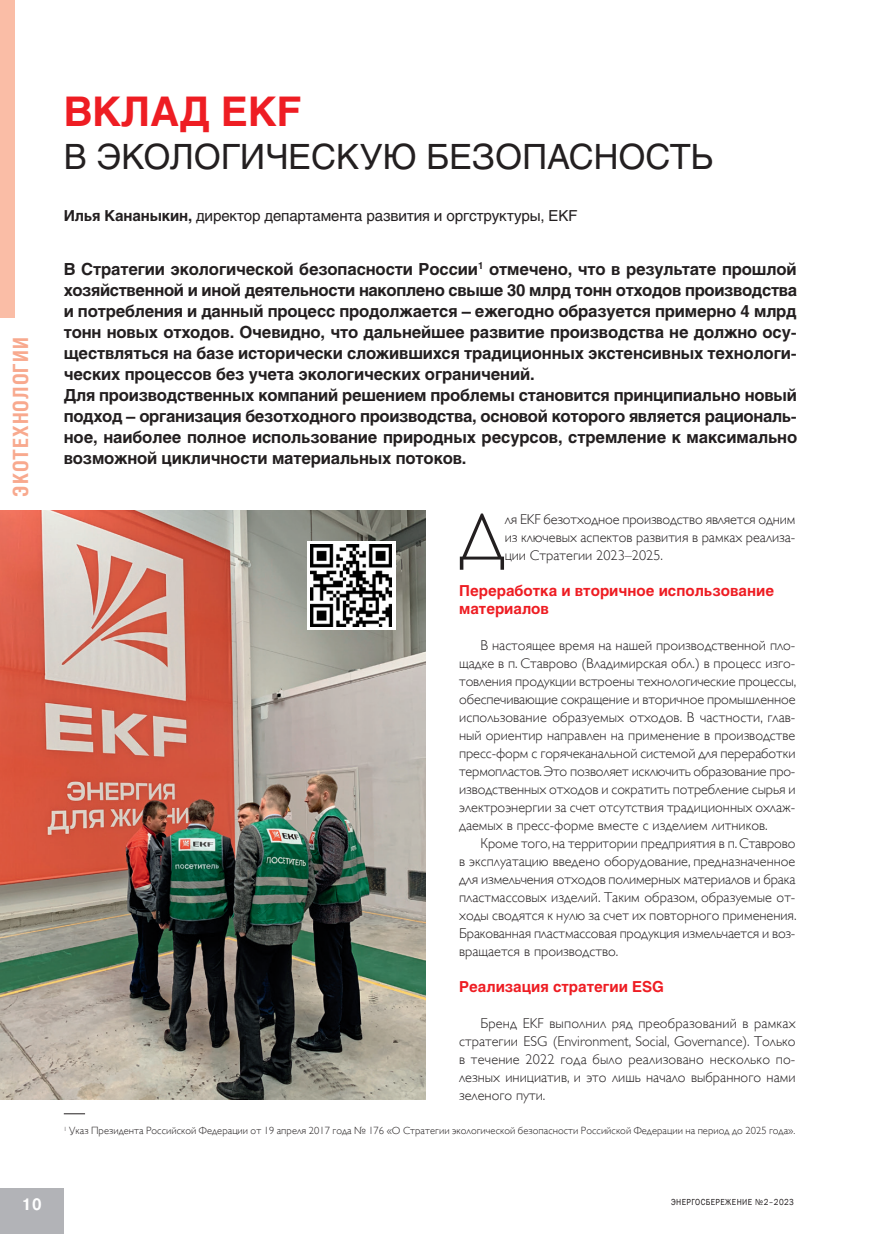
<style>
.page{position:relative;width:872px;height:1234px;background:#fff}
.page>*{position:absolute;margin:0;border:0;box-sizing:border-box;transform-origin:0 0}
._0_Main_text{font:300 67.05px "Gill Sans";color:#231f20}
._0_Zagolovok{font:700 40.5px "Helios";color:#ee1d23}
._0_Zagolovok-2{font:34.5px "Helios";color:#231f20}
._0_Zagolovok-3{font:700 21px "Helios Cond";letter-spacing:.05em;color:#f8a98e}
._0_Main_text-2{font:700 16.5px/21px "Helios";letter-spacing:-.01em;color:#231f20;text-align:justify}
.t1{font:700 16.5px "Pragmatica";color:#fff;scale:.89 1}
._0_Main_text-3{font:700 15px/18px "Helios";color:#ee1d23}
._0_Main_text-4{font:15px "Helios";letter-spacing:-.01em;color:#231f20}
._0_Main_text-5{font:300 14.25px/18px "Gill Sans";color:#231f20;text-align:justify}
._0_Main_text-6{font:300 10.5px "Gill Sans";letter-spacing:.005em;color:#231f20}
.t2{font:9px "Franklin Gothic";letter-spacing:.05em;color:#231f20;scale:.89 1}
.s1{font-weight:700}
</style>
<div class="page">
<img style="left:0;top:510px;width:425px;height:589px">
<div style="left:0;top:1188px;width:64px;height:45px;background:#b2b3b7"></div>
<div style="left:0;top:0;width:15px;height:317px;background:#fabda6"></div>
<svg style="left:64px;top:1113px;width:21px;height:1px"></svg>
<div style="left:307px;top:541px;width:88px;height:88px;background:#fff"></div>
<img style="left:310px;top:544px;width:82px;height:82px">
<p class="_0_Zagolovok-3" style="left:8px;top:496px;width:161px;rotate:-90deg">ЭКОТЕХНОЛОГИИ</p>
<p class="_0_Zagolovok" style="left:64px;top:88px;width:239px">ВКЛАД EKF</p>
<p class="_0_Zagolovok-2" style="left:64px;top:136px;width:651px">В ЭКОЛОГИЧЕСКУЮ БЕЗОПАСНОСТЬ</p>
<p class="_0_Main_text-4" style="left:64px;top:207px;width:515px"><span class="s1">Илья Кананыкин,</span> директор департамента развития и оргструктуры, EKF</p>
<p class="_0_Main_text-2" style="left:64px;top:258px;width:735px">В Стратегии экологической безопасности России<sup>1</sup> отмечено, что в результате прошлой хозяйственной и иной деятельности накоплено свыше 30 млрд тонн отходов производства и потребления и данный процесс продолжается – ежегодно образуется примерно 4 млрд тонн новых отходов. Очевидно, что дальнейшее развитие производства не должно осу&shy;ществляться на базе исторически сложившихся традиционных экстенсивных технологи&shy;ческих процессов без учета экологических ограничений.</p>
<p class="_0_Main_text-2" style="left:64px;top:384px;width:735px">Для производственных компаний решением проблемы становится принципиально новый подход – организация безотходного производства, основой которого является рациональ&shy;ное, наиболее полное использование природных ресурсов, стремление к максимально возможной цикличности материальных потоков.</p>
<p class="_0_Main_text" style="left:459px;top:484px;width:47px">Д</p>
<p class="_0_Main_text-5" style="left:505px;top:509px;width:292px">ля EKF безотходное производство является одним из ключевых аспектов развития в рамках реализа&shy;ции Стратегии 2023–2025.</p>
<p class="_0_Main_text-3" style="left:459px;top:581px;width:316px">Переработка и вторичное использование материалов</p>
<p class="_0_Main_text-5" style="left:459px;top:635px;width:339px;text-align:left;text-indent:21px">В настоящее время на нашей производственной пло&shy;щадке в п. Ставрово (Владимирская обл.) в процесс изго&shy;товления продукции встроены технологические процессы, обеспечивающие сокращение и вторичное промышленное использование образуемых отходов. В частности, глав&shy;ный ориентир направлен на применение в производстве пресс-форм с горячеканальной системой для переработки термопластов. Это позволяет исключить образование про&shy;изводственных отходов и сократить потребление сырья и электроэнергии за счет отсутствия традиционных охлаж&shy;даемых в пресс-форме вместе с изделием литников.</p>
<p class="_0_Main_text-5" style="left:459px;top:833px;width:339px;text-indent:21px">Кроме того, на территории предприятия в п. Ставрово в эксплуатацию введено оборудование, предназначенное для измельчения отходов полимерных материалов и брака пластмассовых изделий. Таким образом, образуемые от&shy;ходы сводятся к нулю за счет их повторного применения.<br>Бракованная пластмассовая продукция измельчается и воз&shy;вращается в производство.</p>
<p class="_0_Main_text-3" style="left:459px;top:977px;width:206px">Реализация стратегии ESG</p>
<p class="_0_Main_text-5" style="left:459px;top:1013px;width:338px;text-indent:21px">Бренд EKF выполнил ряд преобразований в рамках стратегии ESG (Environment, Social, Governance). Только в течение 2022 года было реализовано несколько по&shy;лезных инициатив, и это лишь начало выбранного нами зеленого пути.</p>
<p class="_0_Main_text-6" style="left:64px;top:1122px;width:733px"><sup>1</sup> Указ Президента Российской Федерации от 19 апреля 2017 года № 176 «О Стратегии экологической безопасности Российской Федерации на период до 2025 года».</p>
<p class="t1" style="left:22px;top:1193px;width:24px">10</p>
<p class="t2" style="left:671px;top:1196px;width:139px">ЭНЕРГОСБЕРЕЖЕНИЕ №2–2023</p>
</div>
